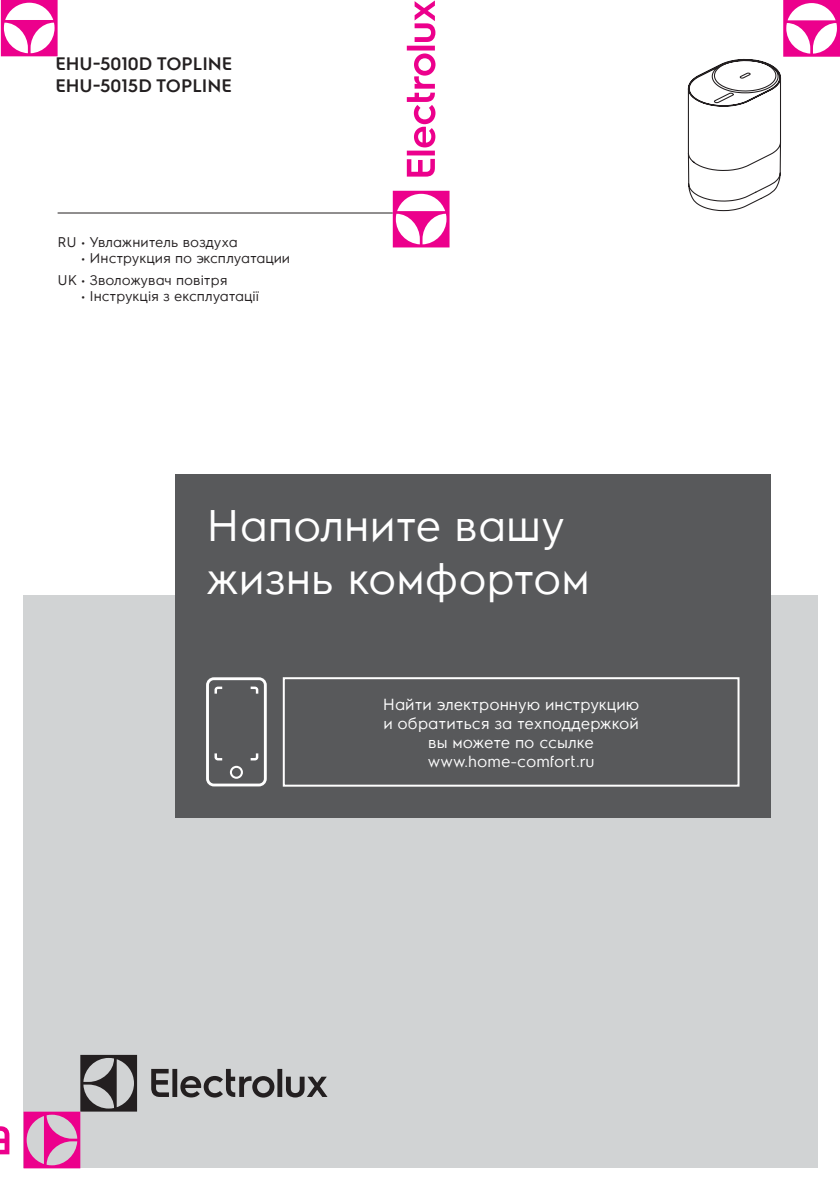
<style>
.page{position:relative;width:840px;height:1191px;background:#fff}
.page>*{position:absolute;margin:0;border:0;box-sizing:border-box;transform-origin:0 0}
.t1{font:44px/52.8px "Electrolux Sans C";color:#fff}
.t2{font:600 18px/21.6px "Electrolux Sans C";color:#231f20}
.t3{font:16px/19.2px "Electrolux Sans C";color:#fff;text-align:center}
.t4{font:14px/21.6px "Electrolux Sans C";color:#231f20}
</style>
<div class="page">
<div style="left:23px;top:595px;width:794px;height:573px;background:#d1d3d4"></div>
<div style="left:175px;top:474px;width:595px;height:343px;background:#58595b"></div>
<div style="left:282px;top:677px;width:457px;height:109px;border:2px solid #fff"></div>
<svg style="left:206px;top:677px;width:60px;height:109px"></svg>
<hr style="left:58px;top:212px;width:334px;height:1px;background:#231f20">
<svg style="left:1px;top:0;width:57px;height:56px"></svg>
<svg style="left:687px;top:0;width:152px;height:212px"></svg>
<svg style="left:392px;top:0;width:57px;height:247px"></svg>
<svg style="left:0;top:1054px;width:327px;height:114px"></svg>
<p class="t2" style="left:55px;top:52px;width:178px">EHU-5010D TOPLINE<br>EHU-5015D TOPLINE</p>
<p class="t4" style="left:58px;top:230px;width:181px">RU • Увлажнитель воздуха</p>
<p class="t4" style="left:58px;top:246px;width:234px;text-indent:24px">• Инструкция по эксплуатации<br>UK • Зволожувач повітря</p>
<p class="t4" style="left:81px;top:284px;width:179px">• Iнструкцiя з експлуатацiї</p>
<h1 class="t1" style="left:206px;top:496px;width:385px">Наполните вашу жизнь комфортом</h1>
<p class="t3" style="left:382px;top:693px;width:258px">Найти электронную инструкцию и обратиться за техподдержкой вы можете по ссылке www.home-comfort.ru</p>
</div>
